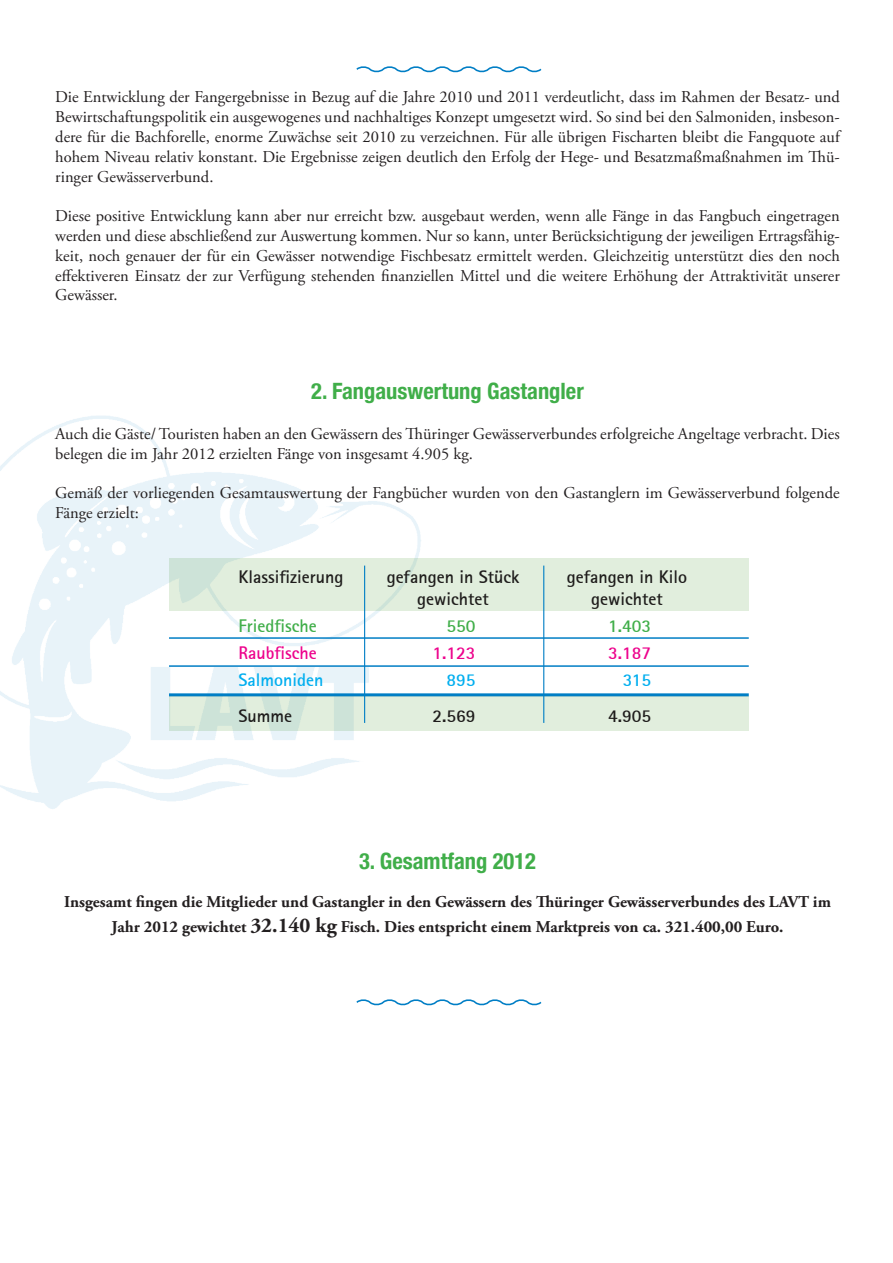
<style>
.page{position:relative;width:893px;height:1263px;background:#fff}
.page>*{position:absolute;margin:0;border:0;box-sizing:border-box;transform-origin:0 0}
.t1{font:700 condensed 22.5px "Helvetica Neue";color:#40ae49}
.t2{font:700 18px "Rotis Sans Serif";color:#231f20}
.t3{font:700 18px "Rotis Sans Serif";color:#ed028c}
.t4{font:700 18px "Rotis Sans Serif";color:#40ae49}
.t5{font:700 18px "Rotis Sans Serif";color:#00aeef}
.t6{font:16.5px/19.8px "Adobe Garamond Pro";color:#231f20;text-align:justify}
.t7{font:700 16.5px/25.2px "Adobe Garamond Pro";color:#231f20;text-align:center}
.s1{font-size:21px}
</style>
<div class="page">
<img style="left:0;top:416px;width:446px;height:393px">
<hr style="left:0;top:709px;width:4px;height:53px;background:#fff">
<svg style="left:0;top:416px;width:61px;height:35px"></svg>
<div style="left:268px;top:388px;width:123px;height:83px;background:#fff"></div>
<div style="left:169px;top:558px;width:580px;height:53px;background:#e1eedd"></div>
<hr style="left:169px;top:637px;width:580px;height:2px;background:#007ec5">
<hr style="left:169px;top:665px;width:580px;height:2px;background:#007ec5">
<hr style="left:169px;top:693px;width:580px;height:3px;background:#007ec5">
<div style="left:169px;top:696px;width:579px;height:34px;background:linear-gradient(to right,#d7e8db,#e4f0de)"></div>
<hr style="left:364px;top:566px;width:1px;height:157px;background:#007ec5">
<hr style="left:543px;top:566px;width:1px;height:157px;background:#007ec5">
<svg style="left:356px;top:66px;width:186px;height:7px"></svg>
<svg style="left:356px;top:999px;width:186px;height:7px"></svg>
<p class="t6" style="left:55px;top:88px;width:786px">Die Entwicklung der Fangergebnisse in Bezug auf die Jahre 2010 und 2011 verdeutlicht, dass im Rahmen der Besatz- und Bewirtschaftungspolitik ein ausgewogenes und nachhaltiges Konzept umgesetzt wird. So sind bei den Salmoniden, insbeson&shy;dere für die Bachforelle, enorme Zuwächse seit 2010 zu verzeichnen. Für alle übrigen Fischarten bleibt die Fangquote auf hohem Niveau relativ konstant. Die Ergebnisse zeigen deutlich den Erfolg der Hege- und Besatzmaßmaßnahmen im Thü&shy;ringer Gewässerverbund.</p>
<p class="t6" style="left:55px;top:207px;width:786px">Diese positive Entwicklung kann aber nur erreicht bzw. ausgebaut werden, wenn alle Fänge in das Fangbuch eingetragen werden und diese abschließend zur Auswertung kommen. Nur so kann, unter Berücksichtigung der jeweiligen Ertragsfähig&shy;keit, noch genauer der für ein Gewässer notwendige Fischbesatz ermittelt werden. Gleichzeitig unterstützt dies den noch effektiveren Einsatz der zur Verfügung stehenden finanziellen Mittel und die weitere Erhöhung der Attraktivität unserer Gewässer.</p>
<p class="t1" style="left:311px;top:373px;width:274px">2. Fangauswertung Gastangler</p>
<p class="t6" style="left:55px;top:424px;width:786px">Auch die Gäste/ Touristen haben an den Gewässern des Thüringer Gewässerverbundes erfolgreiche Angeltage verbracht. Dies belegen die im Jahr 2012 erzielten Fänge von insgesamt 4.905 kg.</p>
<p class="t6" style="left:55px;top:484px;width:786px">Gemäß der vorliegenden Gesamtauswertung der Fangbücher wurden von den Gastanglern im Gewässerverbund folgende<br>Fänge erzielt:</p>
<p class="t2" style="left:238px;top:565px;width:106px">Klassifizierung</p>
<p class="t2" style="left:387px;top:565px;width:134px">gefangen in Stück</p>
<p class="t2" style="left:567px;top:565px;width:122px">gefangen in Kilo</p>
<p class="t2" style="left:417px;top:587px;width:73px">gewichtet</p>
<p class="t2" style="left:591px;top:587px;width:73px">gewichtet</p>
<p class="t4" style="left:238px;top:614px;width:80px">Friedfische</p>
<p class="t4" style="left:446px;top:614px;width:30px">550</p>
<p class="t4" style="left:608px;top:614px;width:45px">1.403</p>
<p class="t3" style="left:238px;top:641px;width:80px">Raubfische</p>
<p class="t3" style="left:432px;top:641px;width:45px">1.123</p>
<p class="t3" style="left:608px;top:641px;width:45px">3.187</p>
<p class="t5" style="left:238px;top:668px;width:86px">Salmoniden</p>
<p class="t5" style="left:446px;top:668px;width:30px">895</p>
<p class="t5" style="left:623px;top:668px;width:30px">315</p>
<p class="t2" style="left:238px;top:704px;width:55px">Summe</p>
<p class="t2" style="left:432px;top:704px;width:45px">2.569</p>
<p class="t2" style="left:608px;top:704px;width:45px">4.905</p>
<p class="t1" style="left:359px;top:842px;width:178px">3. Gesamtfang 2012</p>
<p class="t7" style="left:64px;top:889px;width:768px">Insgesamt fingen die Mitglieder und Gastangler in den Gewässern des Thüringer Gewässerverbundes des LAVT im<br>Jahr 2012 gewichtet <span class="s1">32.140 kg</span> Fisch. Dies entspricht einem Marktpreis von ca. 321.400,00 Euro.</p>
</div>
